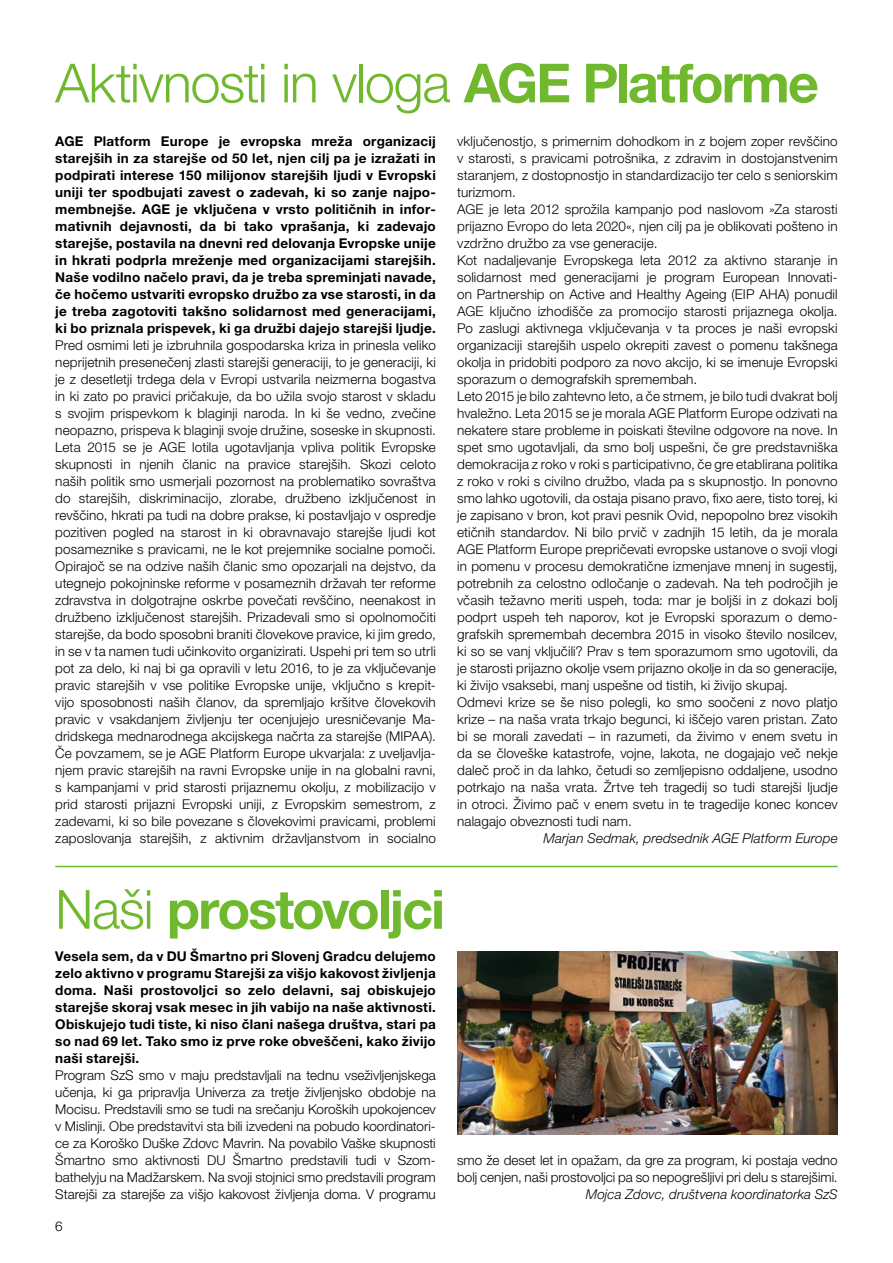
<style>
.page{position:relative;width:893px;height:1263px;background:#fff}
.page>*{position:absolute;margin:0;border:0;box-sizing:border-box;transform-origin:0 0}
.t1{font:300 54px "Helvetica Neue LT Pro";letter-spacing:-.025em;color:#70b92f}
.t2{font:700 54px "Helvetica Neue LT Pro";letter-spacing:-.04em;color:#70b92f}
.t3{font:300 13.5px/17px "Helvetica Neue LT Pro";letter-spacing:.01em;color:#000;text-align:justify}
.t4{font:700 13.5px/17px "Helvetica Neue LT Pro";letter-spacing:.02em;color:#000;text-align:justify}
.t5{font:italic 300 13.5px "Helvetica Neue LT Pro";letter-spacing:.01em;color:#000}
.s1{font-weight:700}
.s2{font-weight:300}
</style>
<div class="page">
<hr style="left:55px;top:866px;width:783px;height:1px;background:#70b92f">
<img style="left:457px;top:951px;width:381px;height:183px">
<h1 class="t1" style="left:55px;top:50px;width:765px">Aktivnosti in vloga <span class="s1">AGE Platforme</span></h1>
<p class="t3" style="left:457px;top:132px;width:382px;text-align:left">vključenostjo, s primernim dohodkom in z bojem zoper revščino v starosti, s pravicami potrošnika, z zdravim in dostojanstvenim staranjem, z dostopnostjo in standardizacijo ter celo s seniorskim turizmom.<br>AGE je leta 2012 sprožila kampanjo pod naslovom »Za starosti prijazno Evropo do leta 2020«, njen cilj pa je oblikovati pošteno in vzdržno družbo za vse generacije.<br>Kot nadaljevanje Evropskega leta 2012 za aktivno staranje in solidarnost med generacijami je program European Innovati&shy;on Partnership on Active and Healthy Ageing (EIP AHA) ponudil AGE ključno izhodišče za promocijo starosti prijaznega okolja.<br>Po zaslugi aktivnega vključevanja v ta proces je naši evropski organizaciji starejših uspelo okrepiti zavest o pomenu takšnega okolja in pridobiti podporo za novo akcijo, ki se imenuje Evropski sporazum o demografskih spremembah.<br>Leto 2015 je bilo zahtevno leto, a če strnem, je bilo tudi dvakrat bolj hvaležno. Leta 2015 se je morala AGE Platform Europe odzivati na nekatere stare probleme in poiskati številne odgovore na nove. In spet smo ugotavljali, da smo bolj uspešni, če gre predstavniška demokracija z roko v roki s participativno, če gre etablirana politika z roko v roki s civilno družbo, vlada pa s skupnostjo. In ponovno smo lahko ugotovili, da ostaja pisano pravo, fixo aere, tisto torej, ki je zapisano v bron, kot pravi pesnik Ovid, nepopolno brez visokih etičnih standardov. Ni bilo prvič v zadnjih 15 letih, da je morala AGE Platform Europe prepričevati evropske ustanove o svoji vlogi in pomenu v procesu demokratične izmenjave mnenj in sugestij, potrebnih za celostno odločanje o zadevah. Na teh področjih je včasih težavno meriti uspeh, toda: mar je boljši in z dokazi bolj podprt uspeh teh naporov, kot je Evropski sporazum o demo&shy;grafskih spremembah decembra 2015 in visoko število nosilcev, ki so se vanj vključili? Prav s tem sporazumom smo ugotovili, da je starosti prijazno okolje vsem prijazno okolje in da so generacije, ki živijo vsaksebi, manj uspešne od tistih, ki živijo skupaj.<br>Odmevi krize se še niso polegli, ko smo soočeni z novo platjo krize – na naša vrata trkajo begunci, ki iščejo varen pristan. Zato bi se morali zavedati – in razumeti, da živimo v enem svetu in da se človeške katastrofe, vojne, lakota, ne dogajajo več nekje daleč proč in da lahko, četudi so zemljepisno oddaljene, usodno potrkajo na naša vrata. Žrtve teh tragedij so tudi starejši ljudje in otroci. Živimo pač v enem svetu in te tragedije konec koncev nalagajo obveznosti tudi nam.</p>
<p class="t5" style="left:543px;top:830px;width:296px">Marjan Sedmak, predsednik AGE Platform Europe</p>
<p class="t4" style="left:55px;top:132px;width:382px">AGE Platform Europe je evropska mreža organizacij starejših in za starejše od 50 let, njen cilj pa je izražati in podpirati interese 150 milijonov starejših ljudi v Evropski uniji ter spodbujati zavest o zadevah, ki so zanje najpo&shy;membnejše. AGE je vključena v vrsto političnih in infor&shy;mativnih dejavnosti, da bi tako vprašanja, ki zadevajo starejše, postavila na dnevni red delovanja Evropske unije in hkrati podprla mreženje med organizacijami starejših.<br>Naše vodilno načelo pravi, da je treba spreminjati navade, če hočemo ustvariti evropsko družbo za vse starosti, in da je treba zagotoviti takšno solidarnost med generacijami, ki bo priznala prispevek, ki ga družbi dajejo starejši ljudje.</p>
<p class="t3" style="left:55px;top:336px;width:382px">Pred osmimi leti je izbruhnila gospodarska kriza in prinesla veliko neprijetnih presenečenj zlasti starejši generaciji, to je generaciji, ki je z desetletji trdega dela v Evropi ustvarila neizmerna bogastva in ki zato po pravici pričakuje, da bo užila svojo starost v skladu s svojim prispevkom k blaginji naroda. In ki še vedno, zvečine neopazno, prispeva k blaginji svoje družine, soseske in skupnosti.<br>Leta 2015 se je AGE lotila ugotavljanja vpliva politik Evropske skupnosti in njenih članic na pravice starejših. Skozi celoto naših politik smo usmerjali pozornost na problematiko sovraštva do starejših, diskriminacijo, zlorabe, družbeno izključenost in revščino, hkrati pa tudi na dobre prakse, ki postavljajo v ospredje pozitiven pogled na starost in ki obravnavajo starejše ljudi kot posameznike s pravicami, ne le kot prejemnike socialne pomoči.<br>Opirajoč se na odzive naših članic smo opozarjali na dejstvo, da utegnejo pokojninske reforme v posameznih državah ter reforme zdravstva in dolgotrajne oskrbe povečati revščino, neenakost in družbeno izključenost starejših. Prizadevali smo si opolnomočiti starejše, da bodo sposobni braniti človekove pravice, ki jim gredo, in se v ta namen tudi učinkovito organizirati. Uspehi pri tem so utrli pot za delo, ki naj bi ga opravili v letu 2016, to je za vključevanje pravic starejših v vse politike Evropske unije, vključno s krepit&shy;vijo sposobnosti naših članov, da spremljajo kršitve človekovih pravic v vsakdanjem življenju ter ocenjujejo uresničevanje Ma&shy;dridskega mednarodnega akcijskega načrta za starejše (MIPAA).<br>Če povzamem, se je AGE Platform Europe ukvarjala: z uveljavlja&shy;njem pravic starejših na ravni Evropske unije in na globalni ravni, s kampanjami v prid starosti prijaznemu okolju, z mobilizacijo v prid starosti prijazni Evropski uniji, z Evropskim semestrom, z zadevami, ki so bile povezane s človekovimi pravicami, problemi zaposlovanja starejših, z aktivnim državljanstvom in socialno</p>
<h1 class="t2" style="left:55px;top:875px;width:391px"><span class="s2">Naši</span> prostovoljci</h1>
<p class="t4" style="left:55px;top:947px;width:382px">Vesela sem, da v DU Šmartno pri Slovenj Gradcu delujemo zelo aktivno v programu Starejši za višjo kakovost življenja doma. Naši prostovoljci so zelo delavni, saj obiskujejo starejše skoraj vsak mesec in jih vabijo na naše aktivnosti.<br>Obiskujejo tudi tiste, ki niso člani našega društva, stari pa so nad 69 let. Tako smo iz prve roke obveščeni, kako živijo naši starejši.</p>
<p class="t3" style="left:55px;top:1067px;width:382px">Program SzS smo v maju predstavljali na tednu vseživljenjskega učenja, ki ga pripravlja Univerza za tretje življenjsko obdobje na Mocisu. Predstavili smo se tudi na srečanju Koroških upokojencev v Mislinji. Obe predstavitvi sta bili izvedeni na pobudo koordinatori&shy;ce za Koroško Duške Zdovc Mavrin. Na povabilo Vaške skupnosti Šmartno smo aktivnosti DU Šmartno predstavili tudi v Szom&shy;bathelyju na Madžarskem. Na svoji stojnici smo predstavili program Starejši za starejše za višjo kakovost življenja doma. V programu</p>
<p class="t3" style="left:55px;top:1217px;width:9px">6</p>
<p class="t3" style="left:457px;top:1152px;width:382px">smo že deset let in opažam, da gre za program, ki postaja vedno bolj cenjen, naši prostovoljci pa so nepogrešljivi pri delu s starejšimi.</p>
<p class="t5" style="left:586px;top:1186px;width:253px">Mojca Zdovc, društvena koordinatorka SzS</p>
</div>
